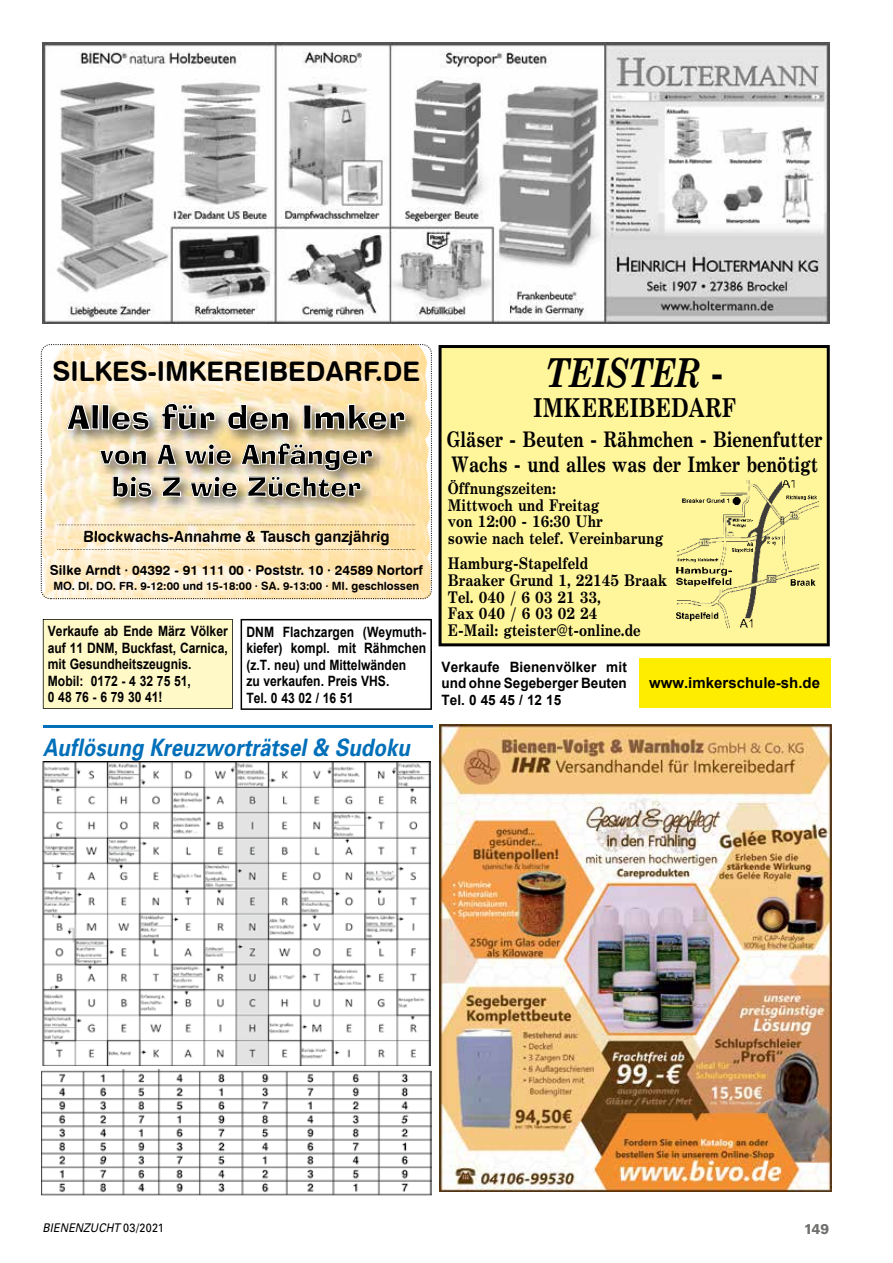
<style>
.page{position:relative;width:893px;height:1263px;background:#fff}
.page>*{position:absolute;margin:0;border:0;box-sizing:border-box;transform-origin:0 0}
.t1{font:italic 700 39px "Century Schoolbook SB";color:#000;scale:.8 1}
.t2{font:33px "Ad Lib BT";color:#000}
.t3{font:27px/32.4px "Ad Lib BT";color:#000;text-align:center}
.t4{font:27px "Swiss 721 BT Bold Rounded";color:#000}
.t5{font:700 25.5px "Century Schoolbook SB";color:#000;scale:.8 1}
.t6{font:italic 700 24px "Univers";letter-spacing:.005em;color:#006fb9;scale:.85 1}
.t7{font:700 21px/25.2px "Century Schoolbook SB";color:#000;scale:.8 1}
.t8{font:700 15.75px/16.5px "Century Schoolbook SB";color:#000;scale:.85 1}
.t9{font:15px "Swiss 721 BT Bold Rounded";color:#000}
.t10{font:700 15px "Arial";color:#000}
.t11{font:700 14.25px/16.5px "Arial";color:#000;scale:.85 1}
.t12{font:700 14.25px/16.5px "Arial";color:#000;text-align:justify;scale:.95 1}
.t13{font:900 14.25px "Univers";color:#6f6f6e;scale:.9 1}
.t14{font:13.5px "Swiss 721 BT Bold Rounded";color:#000}
.t15{font:italic 12px "Univers";letter-spacing:.005em;color:#000;scale:.9 1}
.t16{font:11.25px "Swiss 721 BT Bold Rounded";color:#000}
.s1{font-style:normal}
</style>
<div class="page">
<img style="left:440px;top:724px;width:391px;height:468px">
<div style="left:639px;top:658px;width:191px;height:50px;background:#ffed00"></div>
<img style="left:43px;top:43px;width:787px;height:281px">
<hr style="left:43px;top:725px;width:389px;height:2px;background:#006fb9">
<img style="left:42px;top:762px;width:389px;height:303px">
<img style="left:42px;top:1069px;width:389px;height:127px">
<svg style="left:41px;top:344px;width:391px;height:255px;background:#fce9c3"></svg>
<svg style="left:57px;top:549px;width:359px;height:1px"></svg>
<img style="left:431px;top:429px;width:1px;height:107px">
<img style="left:41px;top:429px;width:390px;height:107px">
<img style="left:41px;top:393px;width:390px;height:36px">
<img style="left:362px;top:525px;width:53px;height:1px">
<img style="left:212px;top:530px;width:168px;height:6px">
<svg style="left:439px;top:345px;width:391px;height:301px;background:#b9b271"></svg>
<div style="left:446px;top:481px;width:223px;height:156px;background:#fff59b"></div>
<img style="left:675px;top:480px;width:144px;height:149px">
<div style="left:445px;top:355px;width:379px;height:125px;background:#fff59b"></div>
<svg style="left:241px;top:619px;width:191px;height:91px"></svg>
<div style="left:43px;top:619px;width:190px;height:90px;background:#fff9c7"></div>
<h3 class="t4" style="left:52px;top:355px;width:369px">SILKES-IMKEREIBEDARF.DE</h3>
<h2 class="t2" style="left:67px;top:396px;width:339px">Alles für den Imker</h2>
<h3 class="t3" style="left:100px;top:438px;width:274px">von A wie Anfänger bis Z wie Züchter</h3>
<p class="t9" style="left:83px;top:527px;width:308px">Blockwachs-Annahme &amp; Tausch ganzjährig</p>
<p class="t14" style="left:50px;top:562px;width:374px">Silke Arndt · 04392 - 91 111 00 · Poststr. 10 · 24589 Nortorf</p>
<p class="t16" style="left:53px;top:579px;width:367px">MO. DI. DO. FR. 9-12:00 und 15-18:00 · SA. 9-13:00 · MI. geschlossen</p>
<p class="t11" style="left:48px;top:623px;width:213px">Verkaufe ab Ende März Völker auf 11 DNM, Buckfast, Carnica, mit Gesundheitszeugnis.<br>Mobil: 0172 - 4 32 75 51,<br>0 48 76 - 6 79 30 41!</p>
<p class="t11" style="left:246px;top:623px;width:213px">DNM Flachzargen (Weymuth&shy;kiefer) kompl. mit Rähmchen (z.T. neu) und Mittelwänden<br>zu verkaufen. Preis VHS.<br>Tel. 0 43 02 / 16 51</p>
<h3 class="t6" style="left:43px;top:733px;width:433px">Auflösung Kreuzworträtsel &amp; Sudoku</h3>
<h1 class="t1" style="left:546px;top:349px;width:224px">TEISTER <span class="s1">-</span></h1>
<h3 class="t5" style="left:533px;top:393px;width:255px">IMKEREIBEDARF</h3>
<h3 class="t7" style="left:447px;top:427px;width:471px">Gläser - Beuten - Rähmchen - Bienen futter<br>Wachs - und alles was der Imker benötigt</h3>
<p class="t8" style="left:448px;top:481px;width:255px">Öffnungszeiten:<br>Mittwoch und Freitag<br>von 12:00 - 16:30 Uhr<br>sowie nach telef. Vereinbarung</p>
<p class="t8" style="left:448px;top:556px;width:259px">Hamburg-Stapelfeld<br>Braaker Grund 1, 22145 Braak<br>Tel. 040 / 6 03 21 33,<br>Fax 040 / 6 03 02 24<br>E-Mail: gteister@t-online.de</p>
<p class="t12" style="left:442px;top:658px;width:197px">Verkaufe Bienenvölker mit und ohne Segeberger Beuten Tel. 0 45 45 / 12 15</p>
<p class="t10" style="left:649px;top:675px;width:172px">www.imkerschule-sh.de</p>
<p class="t15" style="left:43px;top:1221px;width:136px">BIENENZUCHT <span class="s1">03/2021</span></p>
<p class="t13" style="left:804px;top:1220px;width:30px">149</p>
</div>
